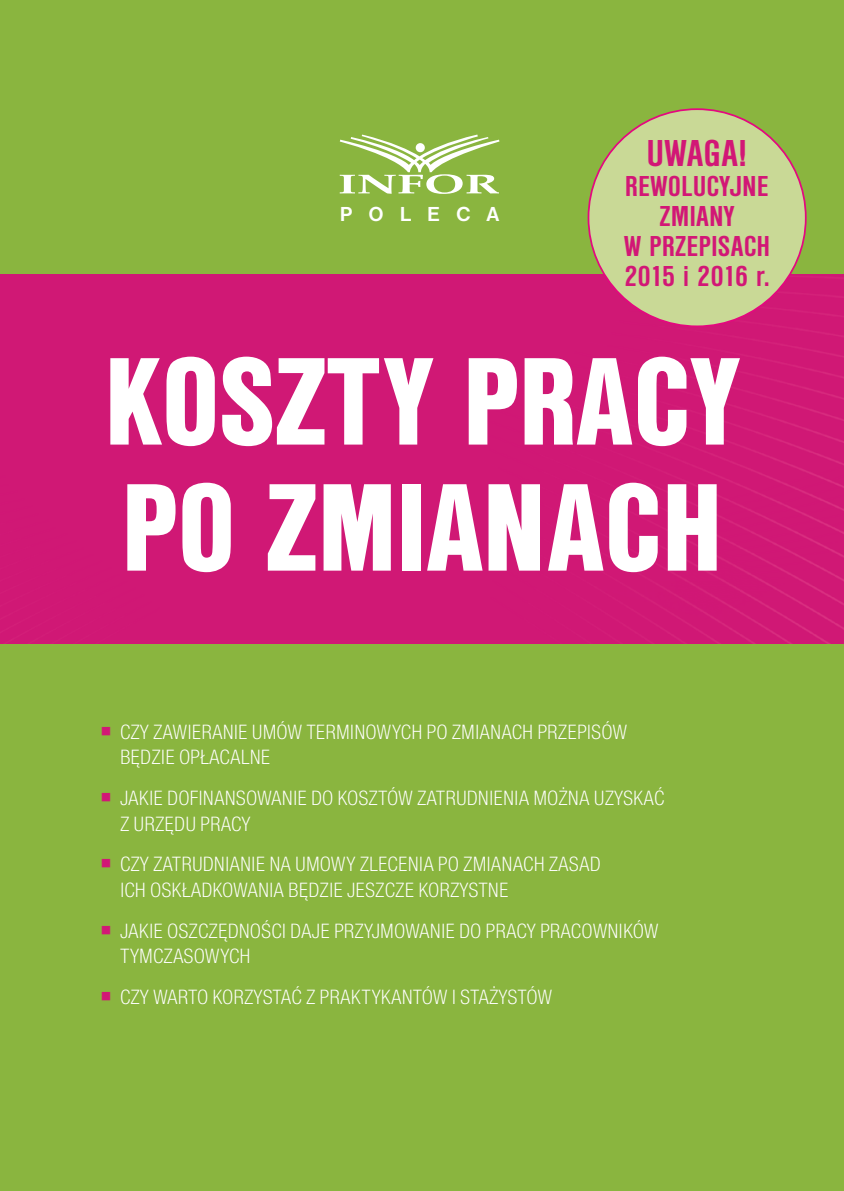
<style>
.page{position:relative;width:844px;height:1191px;background:#fff}
.page>*{position:absolute;margin:0;border:0;box-sizing:border-box;transform-origin:0 0}
.t1{font:129.5px/126px "Nimbus San DEE Blac Cond";color:#fff}
.t2{font:700 condensed 39.02px "Nimbus San DEE";color:#d21776;scale:1.11 1}
.t3{font:700 condensed 29.93px/29.8px "Nimbus San DEE";color:#d21776;text-align:center;scale:1.11 1}
.t4{font:21.35px/25.7px "Nimbus San DEE Ligh Cond";color:#fff}
.t5{font:700 21px "Nimbus San DEE";letter-spacing:.76em;color:#fff}
.s1{color:#d21776}
</style>
<div class="page">
<div style="left:0;top:0;width:843px;height:1191px;background:#8ab53f"></div>
<svg style="left:339px;top:135px;width:160px;height:59px"></svg>
<div style="left:0;top:275px;width:843px;height:368px;background:#d01875"></div>
<div style="left:588px;top:109px;width:217px;height:217px;background:#c9d996;border-radius:50%"></div>
<p class="t5" style="left:339px;top:202px;width:161px">POLECA</p>
<h2 class="t2" style="left:646px;top:132px;width:92px">UWAGA!</h2>
<h3 class="t3" style="left:623px;top:172px;width:133px">REWOLUCYJNE<br>ZMIANY<br>W PRZEPISACH<br>2015 I 2016 R.</h3>
<h1 class="t1" style="left:105px;top:339px;width:636px">KOSZTY PRACY<br>PO ZMIANACH</h1>
<p class="t4" style="left:120px;top:719px;width:508px;text-indent:-20px"><span class="s1">○</span> CZY ZAWIERANIE UMÓW TERMINOWYCH PO ZMIANACH PRZEPISÓW<br>BĘDZIE OPŁACALNE</p>
<p class="t4" style="left:120px;top:785px;width:546px;text-indent:-20px"><span class="s1">○</span> JAKIE DOFINANSOWANIE DO KOSZTÓW ZATRUDNIENIA MOŻNA UZYSKAĆ<br>Z URZĘDU PRACY</p>
<p class="t4" style="left:120px;top:851px;width:482px;text-indent:-20px"><span class="s1">○</span> CZY ZATRUDNIANIE NA UMOWY ZLECENIA PO ZMIANACH ZASAD<br>ICH OSKŁADKOWANIA BĘDZIE JESZCZE KORZYSTNE</p>
<p class="t4" style="left:120px;top:918px;width:540px;text-indent:-20px"><span class="s1">○</span> JAKIE OSZCZĘDNOŚCI DAJE PRZYJMOWANIE DO PRACY PRACOWNIKÓW<br>TYMCZASOWYCH</p>
<p class="t4" style="left:100px;top:984px;width:453px"><span class="s1">○</span> CZY WARTO KORZYSTAĆ Z PRAKTYKANTÓW I STAŻYSTÓW</p>
</div>
